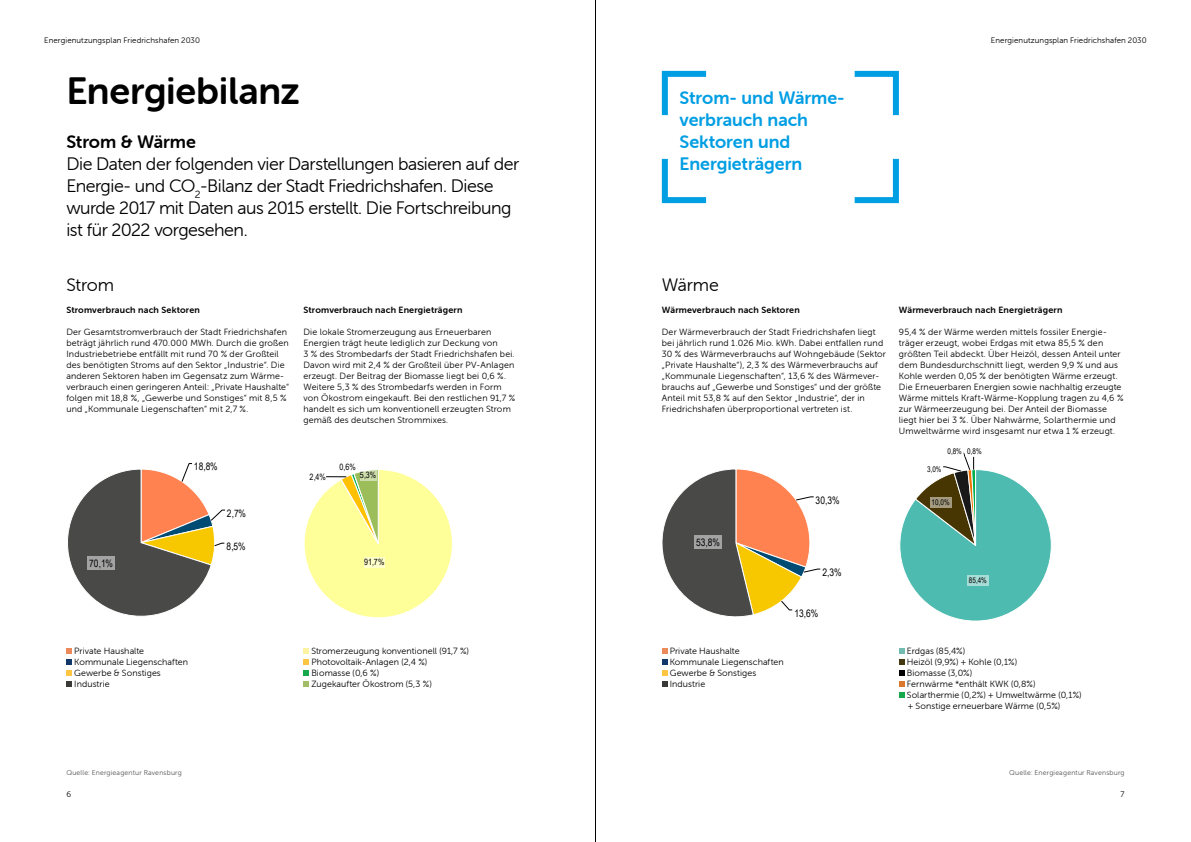
<style>
.page{position:relative;width:1191px;height:842px;background:#fff}
.page>*{position:absolute;margin:0;border:0;box-sizing:border-box;transform-origin:0 0}
.FRH_Kernbotschaft_38{font:38px "Museo Sans Rounded 700";letter-spacing:-.005em;color:#000}
.FRH_Subheadline_18_2{font:18px/22px "Museo Sans Rounded 300";letter-spacing:-.025em;color:#000}
.FRH_Zitat{font:18px/22px "Museo Sans Rounded 700";color:#009ee3}
.FRH_Subheadline_18_2-2{font:18px "Museo Sans Rounded 700";letter-spacing:-.005em;color:#000}
.t1{font:10.4px "Arial Narrow";color:#000}
.t2{font:10.3px "Arial Narrow";letter-spacing:.005em;color:#000}
.FRH_Copytext_9_11{font:9px/11px "Museo Sans Rounded 300";letter-spacing:.02em;color:#000}
.FRH_Copytext_9_11-2{font:9px "Museo Sans Rounded 700";letter-spacing:.02em;color:#000}
.t3{font:8.7px "Arial Narrow";color:#000}
.t4{font:8px "Museo Sans Rounded 300";letter-spacing:.01em;color:#000}
.t5{font:7.8px "Arial Narrow";color:#000}
.FRH_Bildunterschrift{font:7px "Museo Sans Rounded 300";letter-spacing:.025em;color:#565655}
</style>
<div class="page">
<hr style="left:595px;top:0;width:1px;height:842px;background:#000">
<svg style="left:66px;top:648px;width:6px;height:39px"></svg>
<svg style="left:662px;top:648px;width:5px;height:39px"></svg>
<svg style="left:303px;top:648px;width:6px;height:39px"></svg>
<svg style="left:899px;top:648px;width:5px;height:50px"></svg>
<svg style="left:899px;top:452px;width:152px;height:169px"></svg>
<div style="left:967px;top:575px;width:21px;height:11px;background:#a6ddd7"></div>
<div style="left:930px;top:497px;width:21px;height:10px;background:#a39a80"></div>
<div style="left:925px;top:464px;width:18px;height:10px;background:#fff"></div>
<div style="left:946px;top:446px;width:17px;height:11px;background:#fff"></div>
<div style="left:965px;top:446px;width:18px;height:11px;background:#fff"></div>
<svg style="left:662px;top:469px;width:159px;height:148px"></svg>
<svg style="left:304px;top:469px;width:148px;height:149px"></svg>
<svg style="left:67px;top:463px;width:158px;height:154px"></svg>
<svg style="left:661px;top:70px;width:46px;height:46px"></svg>
<svg style="left:661px;top:158px;width:46px;height:46px"></svg>
<svg style="left:854px;top:158px;width:45px;height:46px"></svg>
<svg style="left:854px;top:70px;width:45px;height:46px"></svg>
<p class="t4" style="left:44px;top:35px;width:157px">Energienutzungsplan Friedrichshafen 2030</p>
<p class="t4" style="left:991px;top:35px;width:157px">Energienutzungsplan Friedrichshafen 2030</p>
<h1 class="FRH_Kernbotschaft_38" style="left:66px;top:70px;width:235px">Energiebilanz</h1>
<h2 class="FRH_Subheadline_18_2-2" style="left:66px;top:132px;width:131px">Strom &amp; Wärme</h2>
<h2 class="FRH_Subheadline_18_2" style="left:66px;top:153px;width:454px">Die Daten der folgenden vier Darstellungen basieren auf der Energie- und CO<sub>2</sub>-Bilanz der Stadt Friedrichshafen. Diese wurde 2017 mit Daten aus 2015 erstellt. Die Fortschreibung ist für 2022 vorgesehen.</h2>
<p class="FRH_Zitat" style="left:679px;top:87px;width:164px">Strom- und Wärme&shy;verbrauch nach<br>Sektoren und<br>Energieträgern</p>
<h2 class="FRH_Subheadline_18_2" style="left:66px;top:274px;width:49px">Strom</h2>
<h2 class="FRH_Subheadline_18_2" style="left:662px;top:274px;width:59px">Wärme</h2>
<p class="FRH_Copytext_9_11-2" style="left:66px;top:305px;width:135px">Stromverbrauch nach Sektoren</p>
<p class="FRH_Copytext_9_11" style="left:66px;top:326px;width:224px">Der Gesamtstromverbrauch der Stadt Friedrichshafen beträgt jährlich rund 470.000 MWh. Durch die großen Industriebetriebe entfällt mit rund 70 % der Großteil des benötigten Stroms auf den Sektor „Industrie“. Die anderen Sektoren haben im Gegensatz zum Wärme&shy;verbrauch einen geringeren Anteil: „Private Haushalte“ folgen mit 18,8 %, „Gewerbe und Sonstiges“ mit 8,5 % und „Kommunale Liegenschaften“ mit 2,7 %.</p>
<p class="FRH_Copytext_9_11-2" style="left:303px;top:305px;width:161px">Stromverbrauch nach Energieträgern</p>
<p class="FRH_Copytext_9_11" style="left:303px;top:326px;width:213px">Die lokale Stromerzeugung aus Erneuerbaren Energien trägt heute lediglich zur Deckung von<br>3 % des Strombedarfs der Stadt Friedrichshafen bei.<br>Davon wird mit 2,4 % der Großteil über PV-Anlagen erzeugt. Der Beitrag der Biomasse liegt bei 0,6 %.<br>Weitere 5,3 % des Strombedarfs werden in Form von Ökostrom eingekauft. Bei den restlichen 91,7 % handelt es sich um konventionell erzeugten Strom gemäß des deutschen Strommixes.</p>
<p class="FRH_Copytext_9_11-2" style="left:662px;top:305px;width:139px">Wärmeverbrauch nach Sektoren</p>
<p class="FRH_Copytext_9_11" style="left:662px;top:326px;width:226px">Der Wärmeverbrauch der Stadt Friedrichshafen liegt bei jährlich rund 1.026 Mio. kWh. Dabei entfallen rund 30 % des Wärmeverbrauchs auf Wohngebäude (Sektor „Private Haushalte“), 2,3 % des Wärmeverbrauchs auf „Kommunale Liegenschaften“, 13,6 % des Wärmever&shy;brauchs auf „Gewerbe und Sonstiges“ und der größte Anteil mit 53,8 % auf den Sektor „Industrie“, der in Friedrichshafen überproportional vertreten ist.</p>
<p class="t2" style="left:194px;top:459px;width:25px">18,8%</p>
<p class="t3" style="left:309px;top:470px;width:18px">2,4%</p>
<p class="t3" style="left:339px;top:460px;width:18px">0,6%</p>
<p class="t3" style="left:360px;top:469px;width:18px">5,3%</p>
<p class="t2" style="left:815px;top:493px;width:25px">30,3%</p>
<p class="t2" style="left:227px;top:506px;width:21px">2,7%</p>
<p class="t2" style="left:227px;top:539px;width:21px">8,5%</p>
<p class="t2" style="left:696px;top:535px;width:25px">53,8%</p>
<p class="t2" style="left:89px;top:556px;width:25px">70,1%</p>
<p class="t3" style="left:364px;top:556px;width:22px">91,7%</p>
<p class="t1" style="left:822px;top:565px;width:21px">2,3%</p>
<p class="t2" style="left:794px;top:606px;width:25px">13,6%</p>
<p class="FRH_Copytext_9_11-2" style="left:899px;top:305px;width:165px">Wärmeverbrauch nach Energieträgern</p>
<p class="FRH_Copytext_9_11" style="left:899px;top:326px;width:226px">95,4 % der Wärme werden mittels fossiler Energie&shy;träger erzeugt, wobei Erdgas mit etwa 85,5 % den größten Teil abdeckt. Über Heizöl, dessen Anteil unter dem Bundesdurchschnitt liegt, werden 9,9 % und aus Kohle werden 0,05 % der benötigten Wärme erzeugt.<br>Die Erneuerbaren Energien sowie nachhaltig erzeugte Wärme mittels Kraft-Wärme-Kopplung tragen zu 4,6 % zur Wärmeerzeugung bei. Der Anteil der Biomasse liegt hier bei 3 %. Über Nahwärme, Solarthermie und Umweltwärme wird insgesamt nur etwa 1 % erzeugt.</p>
<p class="t5" style="left:947px;top:446px;width:36px">0,8% 0,8%</p>
<p class="t5" style="left:927px;top:463px;width:16px">3,0%</p>
<p class="t5" style="left:931px;top:496px;width:20px">10,0%</p>
<p class="t5" style="left:969px;top:575px;width:20px">85,4%</p>
<p class="FRH_Copytext_9_11" style="left:311px;top:645px;width:159px">Stromerzeugung konventionell (91,7 %)<br>Photovoltaik-Anlagen (2,4 %)<br>Biomasse (0,6 %)<br>Zugekaufter Ökostrom (5,3 %)</p>
<p class="FRH_Copytext_9_11" style="left:907px;top:645px;width:176px">Erdgas (85,4%)<br>Heizöl (9,9%) + Kohle (0,1%)<br>Biomasse (3,0%)<br>Fernwärme *enthält KWK (0,8%)<br>Solarthermie (0,2%) + Umweltwärme (0,1%) + Sonstige erneuerbare Wärme (0,5%)</p>
<p class="FRH_Copytext_9_11" style="left:74px;top:645px;width:115px">Private Haushalte<br>Kommunale Liegenschaften<br>Gewerbe &amp; Sonstiges<br>Industrie</p>
<p class="FRH_Copytext_9_11" style="left:670px;top:645px;width:115px">Private Haushalte<br>Kommunale Liegenschaften<br>Gewerbe &amp; Sonstiges<br>Industrie</p>
<p class="FRH_Bildunterschrift" style="left:66px;top:769px;width:117px">Quelle: Energieagentur Ravensburg</p>
<p class="FRH_Bildunterschrift" style="left:1009px;top:769px;width:117px">Quelle: Energieagentur Ravensburg</p>
<p class="t4" style="left:66px;top:790px;width:6px">6</p>
<p class="t4" style="left:1120px;top:790px;width:6px">7</p>
</div>
